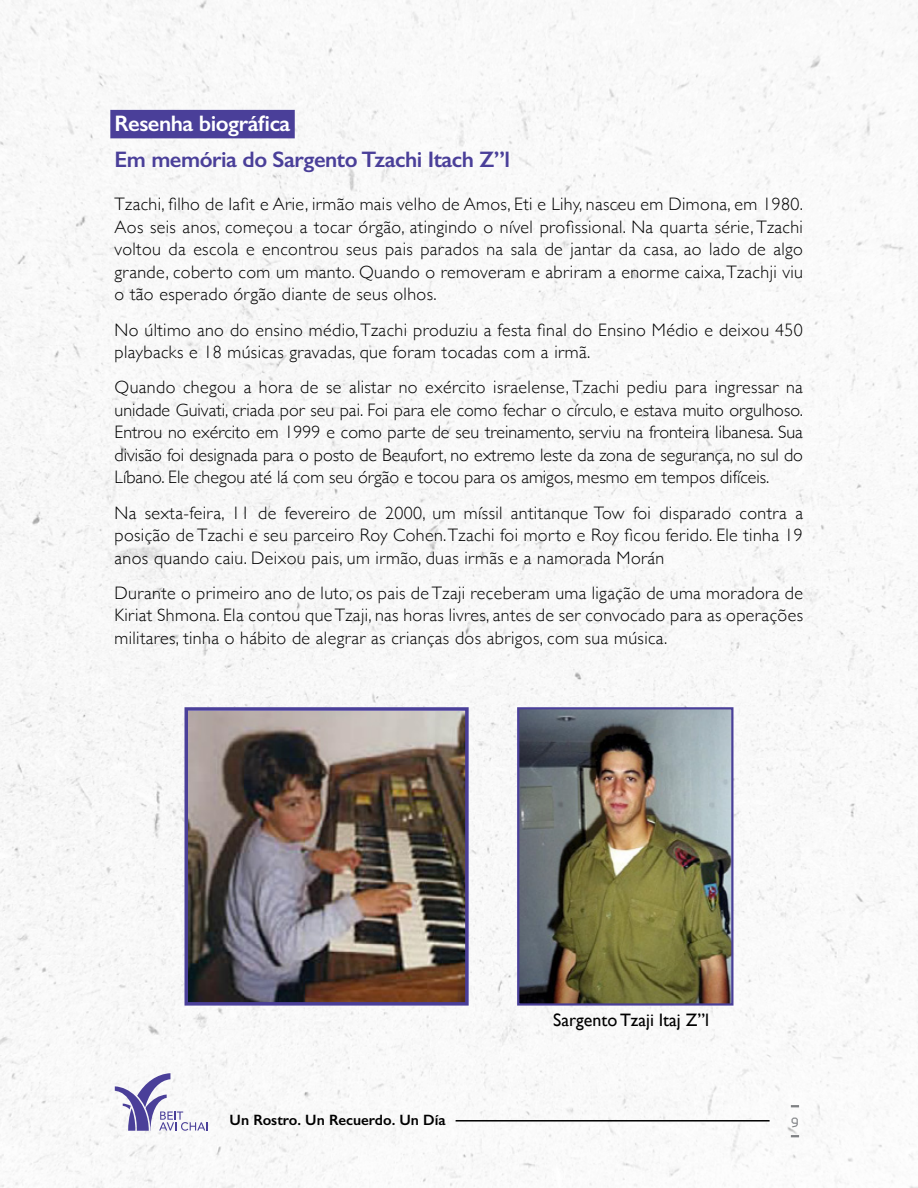
<style>
.page{position:relative;width:918px;height:1188px;background:#fff}
.page>*{position:absolute;margin:0;border:0;box-sizing:border-box;transform-origin:0 0}
.t1{font:600 22.5px "Gill Sans";letter-spacing:-.02em;color:#4a3f99}
.t2{font:600 22.5px "Gill Sans";letter-spacing:-.02em;color:#fff}
.t3{font:300 18px/22.5px "Gill Sans";letter-spacing:.02em;color:#000;text-align:justify}
.t4{font:18px "Gill Sans";color:#000}
.t5{font:18px "Ezer Block OE Pro Light";color:#808285}
.t6{font:600 15px "Gill Sans";color:#000}
</style>
<div class="page">
<img style="left:0;top:0;width:918px;height:1188px">
<svg style="left:791px;top:1105px;width:8px;height:2px"></svg>
<svg style="left:791px;top:1135px;width:8px;height:2px"></svg>
<svg style="left:115px;top:1073px;width:92px;height:58px"></svg>
<hr style="left:456px;top:1120px;width:314px;height:2px;background:#000">
<div style="left:110px;top:110px;width:185px;height:28px;background:#4a3f99"></div>
<img style="left:520px;top:710px;width:210px;height:293px">
<div style="left:517px;top:707px;width:216px;height:299px;border:2px solid #4a3f99"></div>
<img style="left:190px;top:712px;width:274px;height:289px">
<div style="left:185px;top:707px;width:284px;height:299px;border:4px solid #4a3f99"></div>
<p class="t2" style="left:115px;top:110px;width:177px">Resenha biográfica</p>
<p class="t1" style="left:115px;top:145px;width:397px">Em memória do Sargento Tzachi Itach Z l”</p>
<p class="t3" style="left:115px;top:192px;width:690px">Tzachi, filho de Iafit e Arie, irmão mais velho de Amos, Eti e Lihy, nasceu em Dimona, em 1980.<br>Aos seis anos, começou a tocar órgão, atingindo o nível profissional. Na quarta série,Tzachi voltou da escola e encontrou seus pais parados na sala de jantar da casa, ao lado de algo grande, coberto com um manto. Quando o removeram e abriram a enorme caixa,Tzachji viu o tão esperado órgão diante de seus olhos.</p>
<p class="t3" style="left:115px;top:318px;width:690px">No último ano do ensino médio,Tzachi produziu a festa final do Ensino Médio e deixou 450 playbacks e 18 músicas gravadas, que foram tocadas com a irmã.</p>
<p class="t3" style="left:115px;top:375px;width:690px">Quando chegou a hora de se alistar no exército israelense, Tzachi pediu para ingressar na unidade Guivati, criada por seu pai. Foi para ele como fechar o círculo e, estava muito orgulhoso.<br>Entrou no exército em 1999 e como parte de seu treinamento, serviu na fronteira libanesa. Sua divisão foi designada para o posto de Beaufort, no extremo leste da zona de segurança, no sul do Líbano. Ele chegou até lá com seu órgão e tocou para os amigos, mesmo em tempos difíceis.</p>
<p class="t3" style="left:795px;top:501px;width:9px">a</p>
<p class="t3" style="left:145px;top:501px;width:106px">sexta-feira, 11</p>
<p class="t3" style="left:285px;top:501px;width:67px">fevereiro</p>
<p class="t3" style="left:385px;top:501px;width:72px">2000, um</p>
<p class="t3" style="left:633px;top:501px;width:20px">foi</p>
<p class="t3" style="left:115px;top:501px;width:690px;text-align:left">Na<br>posição deTzachi e seu parceiro Roy Cohen.Tzachi foi morto e Roy ficou ferido. Ele tinha 19 anos quando caiu. Deixou pais, um irmão, duas irmãs ae namorada Morán</p>
<p class="t3" style="left:115px;top:581px;width:690px">Durante o primeiro ano de luto, os pais deTzaji receberam uma ligação de uma moradora de Kiriat Shmona. Ela contou queTzaji, nas horas livres, antes de ser convocado para as operações militares, tinha o hábito de alegrar as crianças dos abrigos, com sua música.</p>
<p class="t3" style="left:258px;top:501px;width:20px">de</p>
<p class="t3" style="left:358px;top:501px;width:20px">de</p>
<p class="t3" style="left:464px;top:501px;width:40px">míssil</p>
<p class="t3" style="left:511px;top:501px;width:115px">antitanque Tow</p>
<p class="t3" style="left:659px;top:501px;width:73px">disparado</p>
<p class="t3" style="left:740px;top:501px;width:49px">contra</p>
<p class="t6" style="left:230px;top:1111px;width:218px">Un Rostro. Un Recuerdo. Un Día</p>
<p class="t4" style="left:553px;top:1010px;width:157px">SargentoTzaji Itaj Z l”</p>
<p class="t5" style="left:791px;top:1111px;width:10px">9</p>
</div>
